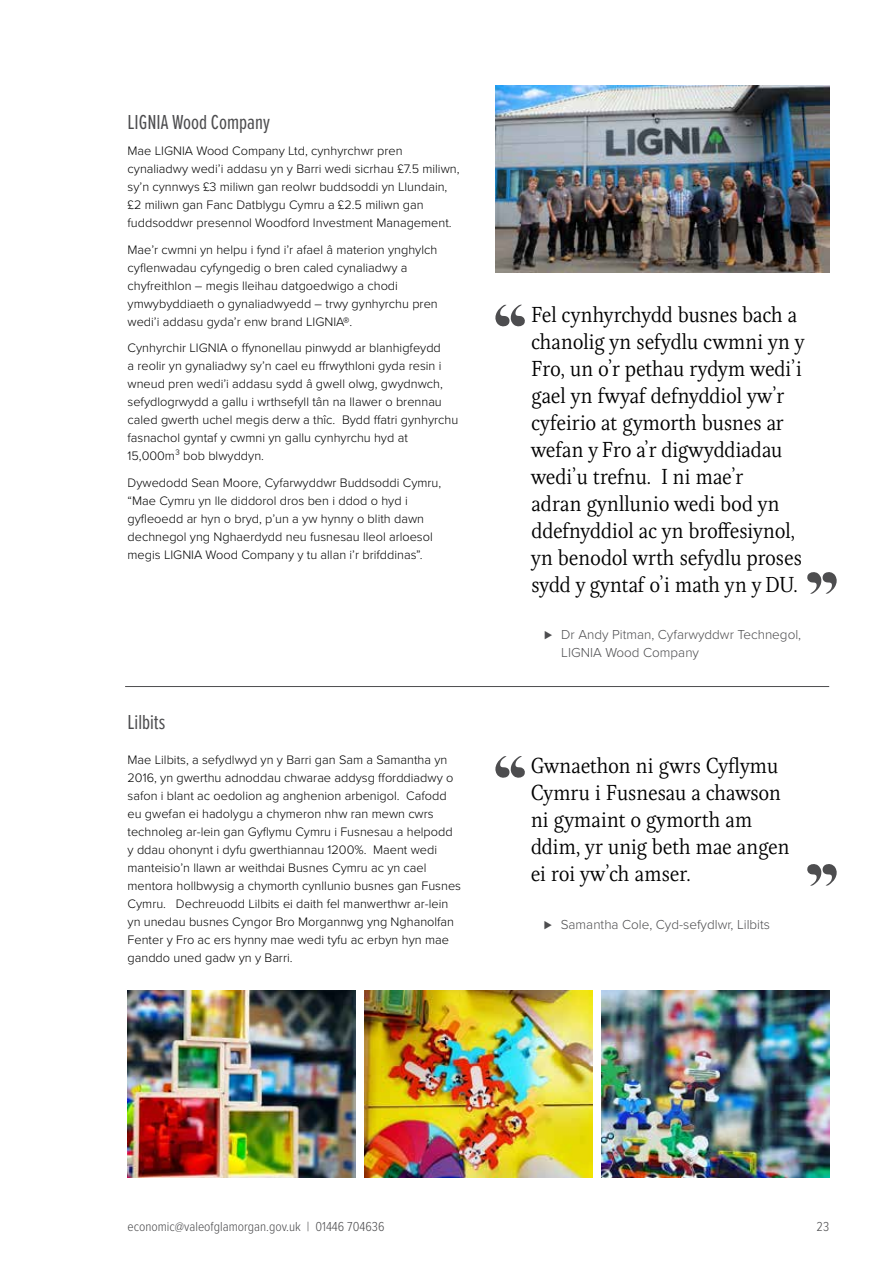
<style>
.page{position:relative;width:893px;height:1263px;background:#fff}
.page>*{position:absolute;margin:0;border:0;box-sizing:border-box;transform-origin:0 0}
.t1{font:22.5px/27px "Eskapade";color:#000}
.t2{font:21px "Proxima Nova Ex Cn";color:#4d4d4f}
.t3{font:300 13.5px/18px "Proxima Nova";color:#4d4d4f}
.t4{font:300 13.5px "Proxima Nova Cond";color:#4d4d4f}
.t5{font:300 12.75px/18px "Proxima Nova";color:#000}
.s1{font-family:"Proxima Nova Cond"}
</style>
<div class="page">
<img style="left:495px;top:85px;width:334px;height:187px">
<hr style="left:125px;top:686px;width:704px;height:1px;background:#4d4d4f">
<img style="left:128px;top:990px;width:228px;height:188px">
<img style="left:601px;top:990px;width:228px;height:188px">
<img style="left:364px;top:990px;width:228px;height:188px">
<svg style="left:495px;top:304px;width:30px;height:23px"></svg>
<svg style="left:807px;top:572px;width:30px;height:22px"></svg>
<svg style="left:495px;top:756px;width:30px;height:22px"></svg>
<svg style="left:807px;top:864px;width:30px;height:22px"></svg>
<h2 class="t2" style="left:128px;top:107px;width:144px">LIGNIA Wood Company</h2>
<p class="t5" style="left:128px;top:141px;width:333px">Mae LIGNIA Wood Company Ltd, cynhyrchwr pren cynaliadwy wedi’i addasu yn y Barri wedi sicrhau £7.5 miliwn, sy’n cynnwys £3 miliwn gan reolwr buddsoddi yn Llundain, £2 miliwn gan Fanc Datblygu Cymru a £2.5 miliwn gan fuddsoddwr presennol Woodford Investment Management.</p>
<p class="t5" style="left:128px;top:240px;width:312px">Mae’r cwmni yn helpu i fynd i’r afael â materion ynghylch cyflenwadau cyfyngedig o bren caled cynaliadwy a chyfreithlon – megis lleihau datgoedwigo a chodi ymwybyddiaeth o gynaliadwyedd – trwy gynhyrchu pren wedi’i addasu gyda’r enw brand LIGNIA®.</p>
<p class="t5" style="left:128px;top:338px;width:332px">Cynhyrchir LIGNIA o ffynonellau pinwydd ar blanhigfeydd<br>a reolir yn gynaliadwy sy’n cael eu ffrwythloni gyda resin i wneud pren wedi’i addasu sydd â gwell olwg, gwydnwch, sefydlogrwydd a gallu i wrthsefyll tân na llawer o brennau caled gwerth uchel megis derw a thîc. Bydd ffatri gynhyrchu fasnachol gyntaf y cwmni yn gallu cynhyrchu hyd at 15,000m³ bob blwyddyn.</p>
<p class="t5" style="left:128px;top:473px;width:315px">Dywedodd Sean Moore, Cyfarwyddwr Buddsoddi Cymru, “Mae Cymru yn lle diddorol dros ben i ddod o hyd i gyfleoedd ar hyn o bryd, p’un a yw hynny o blith dawn dechnegol yng Nghaerdydd neu fusnesau lleol arloesol megis LIGNIA Wood Company y tu allan i’r brifddinas”.</p>
<p class="t1" style="left:531px;top:299px;width:275px">Fel cynhyrchydd busnes bach a chanolig yn sefydlu cwmni yn y<br>Fro, un o’r pethau rydym wedi’i gael yn fwyaf defnyddiol yw’r cyfeirio at gymorth busnes ar wefan y Fro a’r digwyddiadau wedi’u trefnu. I ni mae’r<br>adran gynllunio wedi bod yn ddefnyddiol ac yn broffesiynol, yn benodol wrth sefydlu proses sydd y gyntaf o’i math yn y DU.</p>
<p class="t3" style="left:561px;top:625px;width:241px;text-indent:-17px"><span class="s1">⊲</span> Dr Andy Pitman, Cyfarwyddwr Technegol,<br>LIGNIA Wood Company</p>
<h2 class="t2" style="left:128px;top:707px;width:39px">Lilbits</h2>
<p class="t5" style="left:128px;top:750px;width:335px">Mae Lilbits, a sefydlwyd yn y Barri gan Sam a Samantha yn 2016, yn gwerthu adnoddau chwarae addysg fforddiadwy o safon i blant ac oedolion ag anghenion arbenigol. Cafodd eu gwefan ei hadolygu a chymeron nhw ran mewn cwrs technoleg ar-lein gan Gyflymu Cymru i Fusnesau a helpodd y ddau ohonynt i dyfu gwerthiannau 1200%. Maent wedi manteisio’n llawn ar weithdai Busnes Cymru ac yn cael mentora hollbwysig a chymorth cynllunio busnes gan Fusnes Cymru. Dechreuodd Lilbits ei daith fel manwerthwr ar-lein yn unedau busnes Cyngor Bro Morgannwg yng Nghanolfan Fenter y Fro ac ers hynny mae wedi tyfu ac erbyn hyn mae ganddo uned gadw yn y Barri.</p>
<h1 class="t1" style="left:531px;top:751px;width:260px">Gwnaethon ni gwrs Cyflymu<br>Cymru i Fusnesau a chawson ni gymaint o gymorth am ddim, yr unig beth mae angen ei roi yw’ch amser.</h1>
<p class="t3" style="left:544px;top:915px;width:228px"><span class="s1">⊲</span> Samantha Cole, Cyd-sefydlwr, Lilbits</p>
<p class="t4" style="left:128px;top:1217px;width:258px">economic@valeofglamorgan.gov.uk | 01446 704636</p>
<p class="t4" style="left:817px;top:1217px;width:14px">23</p>
</div>
